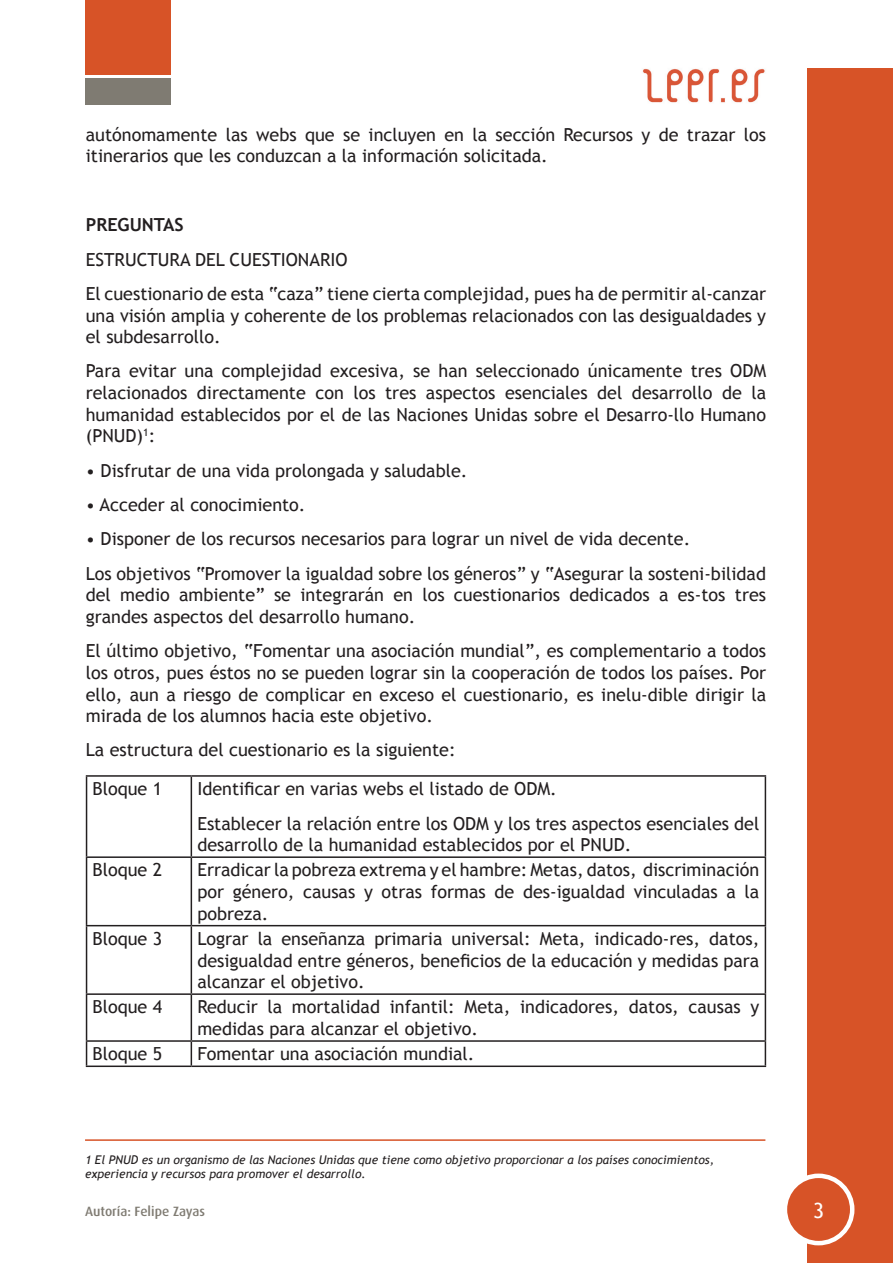
<style>
.page{position:relative;width:893px;height:1263px;background:#fff}
.page>*{position:absolute;margin:0;border:0;box-sizing:border-box;transform-origin:0 0}
.t1{font:21px "Trebuchet MS";color:#fff}
.t2{font:18px/21.6px "Trebuchet MS";color:#231f20}
.t3{font:700 18px "Trebuchet MS";color:#231f20}
.t4{font:500 13.5px "Dax";color:#7f7b72}
.t5{font:italic 12px/14.4px "Trebuchet MS";color:#231f20}
</style>
<div class="page">
<div style="left:85px;top:0;width:85px;height:74px;background:#d75327"></div>
<div style="left:85px;top:78px;width:85px;height:27px;background:#7f7b72"></div>
<hr style="left:85px;top:1139px;width:680px;height:2px;background:#d75327">
<div style="left:808px;top:68px;width:85px;height:1195px;background:#d75327"></div>
<div style="left:785px;top:1176px;width:67px;height:67px;background:#d75327;border-radius:50%"></div>
<div style="left:783px;top:1173px;width:71px;height:72px;border:4px solid #fff;border-radius:50%"></div>
<img style="left:642px;top:68px;width:123px;height:35px">
<hr style="left:86px;top:775px;width:105px;height:2px;background:#231f20">
<hr style="left:86px;top:777px;width:1px;height:79px;background:#231f20">
<hr style="left:191px;top:775px;width:575px;height:2px;background:#231f20">
<hr style="left:191px;top:777px;width:1px;height:79px;background:#231f20">
<hr style="left:765px;top:777px;width:1px;height:79px;background:#231f20">
<hr style="left:86px;top:856px;width:105px;height:2px;background:#231f20">
<hr style="left:86px;top:858px;width:1px;height:67px;background:#231f20">
<hr style="left:191px;top:856px;width:575px;height:2px;background:#231f20">
<hr style="left:191px;top:858px;width:1px;height:67px;background:#231f20">
<hr style="left:765px;top:858px;width:1px;height:67px;background:#231f20">
<hr style="left:86px;top:925px;width:105px;height:1px;background:#231f20">
<hr style="left:86px;top:926px;width:1px;height:67px;background:#231f20">
<hr style="left:191px;top:925px;width:575px;height:1px;background:#231f20">
<hr style="left:191px;top:926px;width:1px;height:67px;background:#231f20">
<hr style="left:765px;top:926px;width:1px;height:67px;background:#231f20">
<hr style="left:86px;top:993px;width:105px;height:2px;background:#231f20">
<hr style="left:86px;top:995px;width:1px;height:45px;background:#231f20">
<hr style="left:191px;top:993px;width:575px;height:2px;background:#231f20">
<hr style="left:191px;top:995px;width:1px;height:45px;background:#231f20">
<hr style="left:765px;top:995px;width:1px;height:45px;background:#231f20">
<hr style="left:86px;top:1040px;width:105px;height:2px;background:#231f20">
<svg style="left:86px;top:1042px;width:1px;height:23px"></svg>
<hr style="left:191px;top:1040px;width:575px;height:2px;background:#231f20">
<svg style="left:191px;top:1042px;width:1px;height:23px"></svg>
<svg style="left:765px;top:1042px;width:1px;height:23px"></svg>
<hr style="left:86px;top:1065px;width:105px;height:2px;background:#231f20">
<hr style="left:191px;top:1065px;width:575px;height:2px;background:#231f20">
<p class="t2" style="left:86px;top:124px;width:682px">autónomamente las webs que se incluyen en la sección Recursos y de trazar los itinerarios que les conduzcan a la información solicitada.</p>
<p class="t3" style="left:86px;top:213px;width:99px">PREGUNTAS</p>
<p class="t2" style="left:86px;top:242px;width:682px;line-height:34.3px">ESTRUCTURA DEL CUESTIONARIO<br>El cuestionario de esta “caza” tiene cierta complejidad, pues ha de permitir al-canzar</p>
<p class="t2" style="left:86px;top:305px;width:682px">una visión amplia y coherente de los problemas relacionados con las desigualdades y el subdesarrollo.</p>
<p class="t2" style="left:86px;top:361px;width:682px;text-align:justify">Para evitar una complejidad excesiva, se han seleccionado únicamente tres ODM relacionados directamente con los tres aspectos esenciales del desarrollo de la humanidad establecidos por el de las Naciones Unidas sobre el Desarro-llo Humano (PNUD)<sup>1</sup>:</p>
<p class="t2" style="left:86px;top:460px;width:383px">• Disfrutar de una vida prolongada y saludable.</p>
<p class="t2" style="left:86px;top:494px;width:221px">• Acceder al conocimiento.</p>
<p class="t2" style="left:86px;top:522px;width:682px;line-height:34.3px">• Disponer de los recursos necesarios para lograr un nivel de vida decente.<br>Los objetivos “Promover la igualdad sobre los géneros” y “Asegurar la sosteni-bilidad</p>
<p class="t2" style="left:86px;top:584px;width:682px">del medio ambiente” se integrarán en los cuestionarios dedicados a es-tos tres grandes aspectos del desarrollo humano.</p>
<p class="t2" style="left:86px;top:640px;width:682px;text-align:justify">El último objetivo, “Fomentar una asociación mundial”, es complementario a todos los otros, pues éstos no se pueden lograr sin la cooperación de todos los países. Por ello, aun a riesgo de complicar en exceso el cuestionario, es inelu-dible dirigir la mirada de los alumnos hacia este objetivo.</p>
<p class="t2" style="left:93px;top:731px;width:365px;line-height:38.7px;text-indent:-7px">La estructura del cuestionario es la siguiente:<br>Bloque 1</p>
<p class="t2" style="left:197px;top:772px;width:563px;line-height:34.3px">Identificar en varias webs el listado de ODM.<br>Establecer la relación entre los ODM y los tres aspectos esenciales del</p>
<p class="t2" style="left:197px;top:834px;width:436px">desarrollo de la humanidad establecidos por el PNUD.</p>
<p class="t2" style="left:93px;top:859px;width:71px">Bloque 2</p>
<p class="t2" style="left:197px;top:859px;width:563px;text-align:justify">Erradicar la pobreza extrema y el hambre: Metas, datos, discriminación por género, causas y otras formas de des-igualdad vinculadas a la pobreza.</p>
<p class="t2" style="left:93px;top:928px;width:71px">Bloque 3</p>
<p class="t2" style="left:197px;top:928px;width:563px;text-align:justify">Lograr la enseñanza primaria universal: Meta, indicado-res, datos, desigualdad entre géneros, beneficios de la educación y medidas para alcanzar el objetivo.</p>
<p class="t2" style="left:93px;top:996px;width:71px">Bloque 4</p>
<p class="t2" style="left:197px;top:996px;width:563px">Reducir la mortalidad infantil: Meta, indicadores, datos, causas y medidas para alcanzar el objetivo.</p>
<p class="t2" style="left:93px;top:1043px;width:71px">Bloque 5</p>
<p class="t2" style="left:197px;top:1043px;width:279px">Fomentar una asociación mundial.</p>
<p class="t5" style="left:85px;top:1152px;width:631px">1 El PNUD es un organismo de las Naciones Unidas que tiene como objetivo proporcionar a los países conocimientos, experiencia y recursos para promover el desarrollo.</p>
<p class="t4" style="left:85px;top:1204px;width:122px">Autoría: Felipe Zayas</p>
<p class="t1" style="left:813px;top:1198px;width:13px">3</p>
</div>
